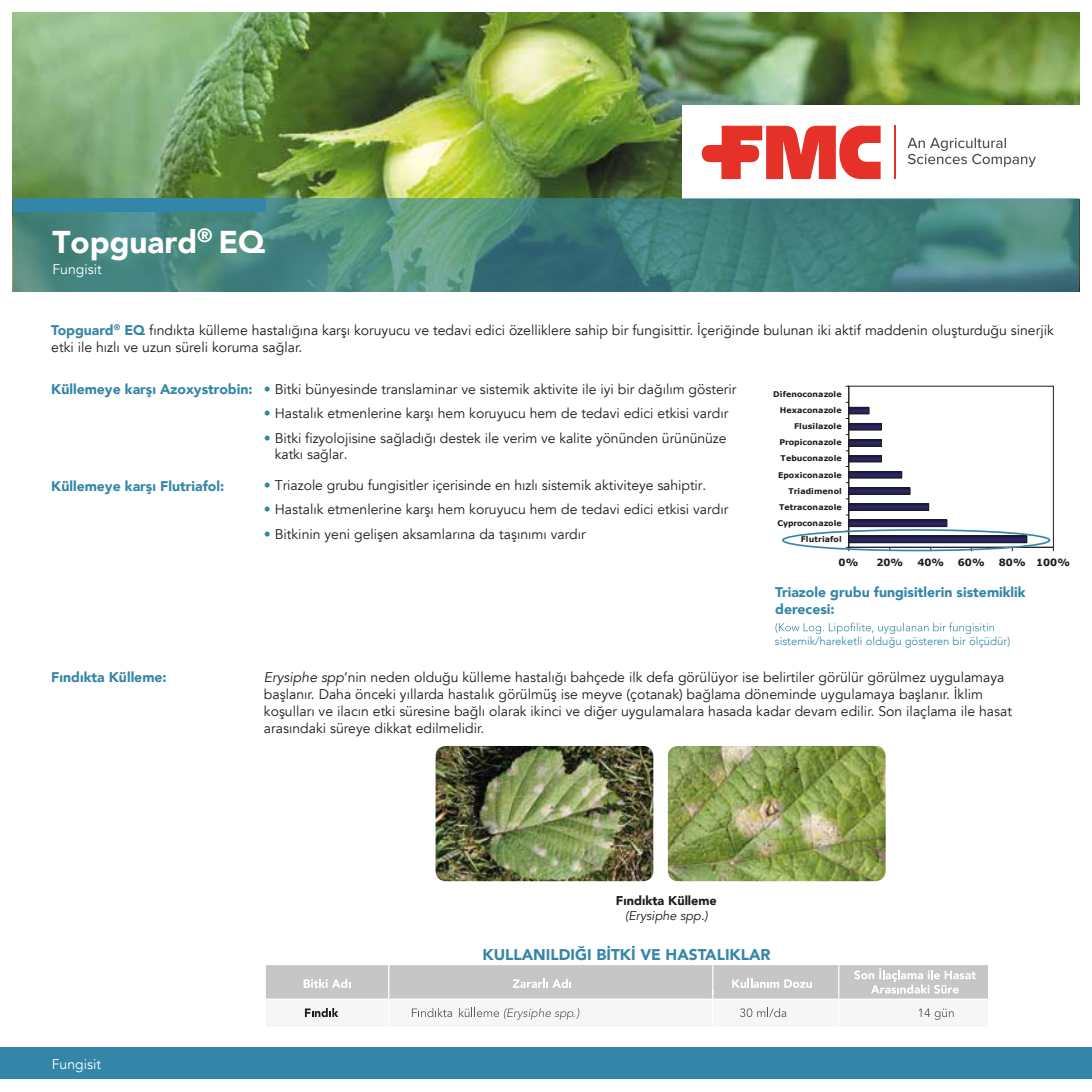
<style>
.page{position:relative;width:1092px;height:1092px;background:#fff}
.page>*{position:absolute;margin:0;border:0;box-sizing:border-box;transform-origin:0 0}
.t1{font:900 31.5px "Avenir";color:#fff}
.t2{font:900 15.58px "Avenir";color:#3486a8}
.t3{font:14px/16.8px "Avenir";color:#1d1d1b}
.t4{font:900 14px/16.8px "Avenir";color:#3486a8}
.t5{font:14px "Avenir";color:#fff}
.t6{font:900 12.78px "Avenir";color:#1d1d1b}
.t7{font:italic 12.78px "Avenir";color:#1d1d1b}
.t8{font:300 11.38px "Avenir";color:#3486a8}
.t9{font:700 9.97px "Verdana";color:#1d1d1b}
.t10{font:700 7.88px "Verdana";color:#1d1d1b}
.t11{font:700 7.88px "Verdana";letter-spacing:.02em;color:#1d1d1b}
.s1{font-weight:900;color:#3486a8}
.s2{color:#3486a8}
.s3{font-style:italic}
</style>
<div class="page">
<img style="left:13px;top:13px;width:1065px;height:186px">
<div style="left:0;top:1047px;width:1091px;height:31px;background:#3486a8"></div>
<div style="left:682px;top:106px;width:396px;height:93px;background:#fff"></div>
<svg style="left:701px;top:126px;width:179px;height:53px"></svg>
<hr style="left:894px;top:126px;width:1px;height:53px;background:#e63128">
<svg style="left:907px;top:138px;width:128px;height:29px"></svg>
<svg style="left:13px;top:199px;width:1065px;height:93px;background:#48847f"></svg>
<div style="left:13px;top:199px;width:252px;height:13px;background:#3486a8"></div>
<hr style="left:848px;top:386px;width:204px;height:1px;background:#1d1d1b">
<hr style="left:1052px;top:386px;width:1px;height:161px;background:#1d1d1b">
<div style="left:848px;top:535px;width:178px;height:7px;background:#292566"></div>
<div style="left:848px;top:536px;width:179px;height:7px;border:1px solid #1d1d1b"></div>
<svg style="left:850px;top:521px;width:95px;height:4px"></svg>
<div style="left:848px;top:519px;width:99px;height:8px;border:1px solid #1d1d1b"></div>
<svg style="left:850px;top:505px;width:76px;height:3px"></svg>
<div style="left:848px;top:503px;width:80px;height:7px;border:1px solid #1d1d1b"></div>
<svg style="left:850px;top:489px;width:58px;height:3px"></svg>
<div style="left:848px;top:487px;width:62px;height:7px;border:1px solid #1d1d1b"></div>
<svg style="left:850px;top:473px;width:50px;height:3px"></svg>
<div style="left:848px;top:471px;width:54px;height:7px;border:1px solid #1d1d1b"></div>
<svg style="left:850px;top:457px;width:29px;height:3px"></svg>
<div style="left:848px;top:455px;width:33px;height:7px;border:1px solid #1d1d1b"></div>
<svg style="left:850px;top:441px;width:29px;height:3px"></svg>
<div style="left:848px;top:439px;width:33px;height:7px;border:1px solid #1d1d1b"></div>
<svg style="left:850px;top:425px;width:29px;height:3px"></svg>
<div style="left:848px;top:423px;width:33px;height:7px;border:1px solid #1d1d1b"></div>
<svg style="left:850px;top:409px;width:17px;height:3px"></svg>
<div style="left:848px;top:407px;width:21px;height:7px;border:1px solid #1d1d1b"></div>
<hr style="left:848px;top:547px;width:204px;height:1px;background:#1d1d1b">
<hr style="left:848px;top:386px;width:1px;height:161px;background:#1d1d1b">
<div style="left:782px;top:529px;width:268px;height:22px;border:2px solid #3486a8;border-radius:50%"></div>
<svg style="left:775px;top:622px;width:218px;height:12px"></svg>
<img style="left:435px;top:746px;width:218px;height:135px">
<img style="left:667px;top:746px;width:218px;height:135px">
<div style="left:266px;top:998px;width:722px;height:29px;background:#f6f6f6"></div>
<div style="left:704px;top:964px;width:284px;height:35px;background:#c6c6c6"></div>
<div style="left:265px;top:964px;width:124px;height:35px;background:#c6c6c6"></div>
<hr style="left:265px;top:963px;width:124px;height:2px;background:#fff">
<hr style="left:264px;top:964px;width:2px;height:34px;background:#fff">
<hr style="left:389px;top:963px;width:333px;height:2px;background:#fff">
<hr style="left:722px;top:963px;width:189px;height:2px;background:#fff">
<hr style="left:911px;top:963px;width:78px;height:2px;background:#fff">
<hr style="left:987px;top:964px;width:2px;height:34px;background:#fff">
<hr style="left:265px;top:998px;width:124px;height:1px;background:#fff">
<hr style="left:389px;top:998px;width:333px;height:1px;background:#fff">
<hr style="left:722px;top:998px;width:189px;height:1px;background:#fff">
<hr style="left:911px;top:998px;width:78px;height:1px;background:#fff">
<hr style="left:987px;top:999px;width:2px;height:28px;background:#fff">
<hr style="left:712px;top:964px;width:1px;height:30px;background:#fff">
<hr style="left:712px;top:990px;width:1px;height:38px;background:#fff">
<hr style="left:838px;top:964px;width:1px;height:63px;background:#fff">
<svg style="left:303px;top:978px;width:47px;height:9px"></svg>
<svg style="left:732px;top:978px;width:79px;height:9px"></svg>
<svg style="left:854px;top:968px;width:121px;height:25px"></svg>
<svg style="left:305px;top:1007px;width:33px;height:10px"></svg>
<svg style="left:918px;top:1008px;width:35px;height:11px"></svg>
<svg style="left:740px;top:1007px;width:46px;height:10px"></svg>
<svg style="left:388px;top:965px;width:316px;height:55px"></svg>
<h1 class="t1" style="left:52px;top:214px;width:214px">Topguard<sup>®</sup> EQ</h1>
<p class="t5" style="left:52px;top:261px;width:51px">Fungisit</p>
<p class="t3" style="left:51px;top:322px;width:1004px"><span class="s1">Topguard</span><sup>®</sup> <span class="s1">EQ</span> fındıkta külleme hastalığına karşı koruyucu ve tedavi edici özelliklere sahip bir fungisittir. İçeriğinde bulunan iki aktif maddenin oluşturduğu sinerjik etki ile hızlı ve uzun süreli koruma sağlar.</p>
<p class="t3" style="left:264px;top:381px;width:474px"><span class="s2">•</span> Bitki bünyesinde translaminar ve sistemik aktivite ile iyi bir dağılım gösterir</p>
<p class="t3" style="left:264px;top:405px;width:466px"><span class="s2">•</span> Hastalık etmenlerine karşı hem koruyucu hem de tedavi edici etkisi vardır</p>
<p class="t3" style="left:264px;top:429px;width:464px"><span class="s2">•</span> Bitki fizyolojisine sağladığı destek ile verim ve kalite yönünden ürününüze</p>
<p class="t3" style="left:264px;top:476px;width:444px"><span class="s2">•</span> Triazole grubu fungisitler içerisinde en hızlı sistemik aktiviteye sahiptir.</p>
<p class="t3" style="left:264px;top:501px;width:466px"><span class="s2">•</span> Hastalık etmenlerine karşı hem koruyucu hem de tedavi edici etkisi vardır</p>
<p class="t3" style="left:264px;top:525px;width:323px"><span class="s2">•</span> Bitkinin yeni gelişen aksamlarına da taşınımı vardır</p>
<p class="t4" style="left:51px;top:380px;width:203px">Küllemeye karşı Azoxystrobin:</p>
<p class="t10" style="left:773px;top:389px;width:70px">Difenoconazole</p>
<p class="t10" style="left:779px;top:405px;width:63px">Hexaconazole</p>
<p class="t11" style="left:794px;top:421px;width:49px">Flusilazole</p>
<p class="t10" style="left:779px;top:437px;width:64px">Propiconazole</p>
<p class="t3" style="left:275px;top:446px;width:74px">katkı sağlar.</p>
<p class="t10" style="left:780px;top:453px;width:63px">Tebuconazole</p>
<p class="t10" style="left:778px;top:469px;width:65px">Epoxiconazole</p>
<p class="t4" style="left:51px;top:477px;width:174px">Küllemeye karşı Flutriafol:</p>
<p class="t10" style="left:788px;top:485px;width:55px">Triadimenol</p>
<p class="t10" style="left:779px;top:502px;width:64px">Tetraconazole</p>
<p class="t10" style="left:777px;top:518px;width:66px">Cyproconazole</p>
<p class="t10" style="left:800px;top:534px;width:42px">Flutriafol</p>
<p class="t4" style="left:51px;top:668px;width:117px">Fındıkta Külleme:</p>
<p class="t5" style="left:52px;top:1056px;width:51px">Fungisit</p>
<p class="t9" style="left:838px;top:555px;width:21px">0%</p>
<p class="t9" style="left:876px;top:555px;width:28px">20%</p>
<p class="t9" style="left:917px;top:555px;width:28px">40%</p>
<p class="t9" style="left:957px;top:555px;width:28px">60%</p>
<p class="t9" style="left:998px;top:555px;width:73px">80% 100%</p>
<p class="t4" style="left:775px;top:583px;width:252px">Triazole grubu fungisitlerin sistemiklik derecesi:</p>
<p class="t8" style="left:774px;top:634px;width:237px">sistemik/hareketli olduğu gösteren bir ölçüdür)</p>
<p class="t3" style="left:264px;top:669px;width:749px"><span class="s3">Erysiphe spp</span>’nin neden olduğu külleme hastalığı bahçede ilk defa görülüyor ise belirtiler görülür görülmez uygulamaya başlanır. Daha önceki yıllarda hastalık görülmüş ise meyve (çotanak) bağlama döneminde uygulamaya başlanır. İklim koşulları ve ilacın etki süresine bağlı olarak ikinci ve diğer uygulamalara hasada kadar devam edilir. Son ilaçlama ile hasat arasındaki süreye dikkat edilmelidir.</p>
<p class="t6" style="left:616px;top:889px;width:102px">Fındıkta Külleme</p>
<p class="t7" style="left:625px;top:908px;width:84px">(Erysiphe spp.)</p>
<p class="t2" style="left:482px;top:941px;width:290px">KULLANILDIĞI BİTKİ VE HASTALIKLAR</p>
</div>
